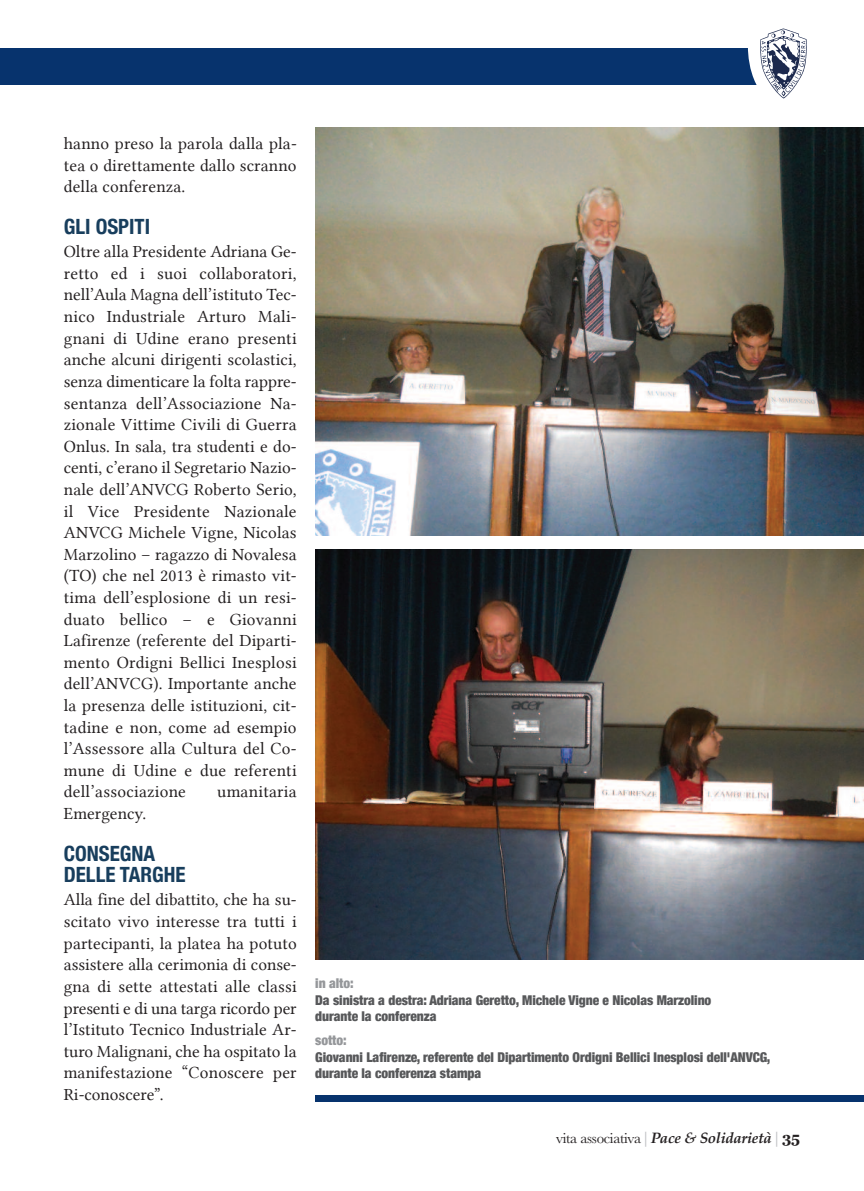
<style>
.page{position:relative;width:864px;height:1191px;background:#fff}
.page>*{position:absolute;margin:0;border:0;box-sizing:border-box;transform-origin:0 0}
.t1{font:700 condensed 21px/21.6px "Helvetica Neue";color:#183e5d}
.t2{font:17.25px/21.6px "Lin Libertine";letter-spacing:.01em;color:#231f20;text-align:justify}
.t3{font:italic 700 15px "Palatino Linotype";letter-spacing:-.02em;color:#231f20}
.t4{font:900 condensed 13.5px/16.5px "Helvetica Neue";letter-spacing:-.005em;color:#57585a}
.t5{font:900 condensed 13.5px "Helvetica Neue";letter-spacing:-.005em;color:#95979a}
.s1{font-family:"Baskerville";font-weight:400;font-style:normal}
.s2{font-family:"Helvetica";font-weight:300;font-style:normal;color:#bcbdc0}
.s3{font-family:"Georgia";font-style:normal}
</style>
<div class="page">
<img style="left:315px;top:128px;width:548px;height:407px">
<img style="left:315px;top:549px;width:548px;height:410px">
<div style="left:0;top:49px;width:771px;height:36px;background:#07336d"></div>
<svg style="left:747px;top:29px;width:59px;height:70px"></svg>
<div style="left:315px;top:1095px;width:548px;height:6px;background:#07336d"></div>
<p class="t2" style="left:64px;top:133px;width:234px">hanno preso la parola dalla pla&shy;tea o direttamente dallo scranno della conferenza.</p>
<p class="t1" style="left:64px;top:215px;width:88px">GLI OSPITI</p>
<p class="t2" style="left:64px;top:241px;width:234px">Oltre alla Presidente Adriana Ge&shy;retto ed i suoi collaboratori, nell’Aula Magna dell’istituto Tec&shy;nico Industriale Arturo Mali&shy;gnani di Udine erano presenti anche alcuni dirigenti scolastici, senza dimenticare la folta rappre&shy;sentanza dell’Associazione Na&shy;zionale Vittime Civili di Guerra Onlus. In sala, tra studenti e do&shy;centi, c’erano il Segretario Nazio&shy;nale dell’ANVCG Roberto Serio, il Vice Presidente Nazionale ANVCG Michele Vigne, Nicolas Marzolino – ragazzo di Novalesa (TO) che nel 2013 è rimasto vit&shy;tima dell’esplosione di un resi&shy;duato bellico – e Giovanni Lafirenze (referente del Diparti&shy;mento Ordigni Bellici Inesplosi dell’ANVCG). Importante anche la presenza delle istituzioni, cit&shy;tadine e non, come ad esempio l’Assessore alla Cultura del Co&shy;mune di Udine e due referenti dell’associazione</p>
<p class="t2" style="left:217px;top:781px;width:81px">umanitaria</p>
<p class="t2" style="left:64px;top:802px;width:84px">Emergency.</p>
<p class="t1" style="left:64px;top:842px;width:123px">CONSEGNA<br>DELLE TARGHE</p>
<p class="t2" style="left:64px;top:889px;width:234px">Alla fine del dibattito, che ha su&shy;scitato vivo interesse tra tutti i partecipanti, la platea ha potuto assistere alla cerimonia di conse&shy;gna di sette attestati alle classi presenti e di una targa ricordo per l’Istituto Tecnico Industriale Ar&shy;turo Malignani, che ha ospitato la manifestazione “Conoscere per Ri-conoscere”.</p>
<p class="t5" style="left:315px;top:975px;width:40px">in alto:</p>
<p class="t4" style="left:315px;top:991px;width:397px">Da sinistra a destra: Adriana Geretto, Michele Vigne e Nicolas Marzolino durante la conferenza</p>
<p class="t5" style="left:315px;top:1032px;width:33px">sotto:</p>
<p class="t4" style="left:315px;top:1048px;width:456px">Giovanni Lafirenze, referente del Dipartimento Ordigni Bellici Inesplosi dell'ANVCG, durante la conferenza stampa</p>
<p class="t3" style="left:556px;top:1127px;width:245px"><span class="s1">vita associativa</span> <span class="s2">|</span> Pace &amp; Solidarietà <span class="s2">|</span> <span class="s3">35</span></p>
</div>
